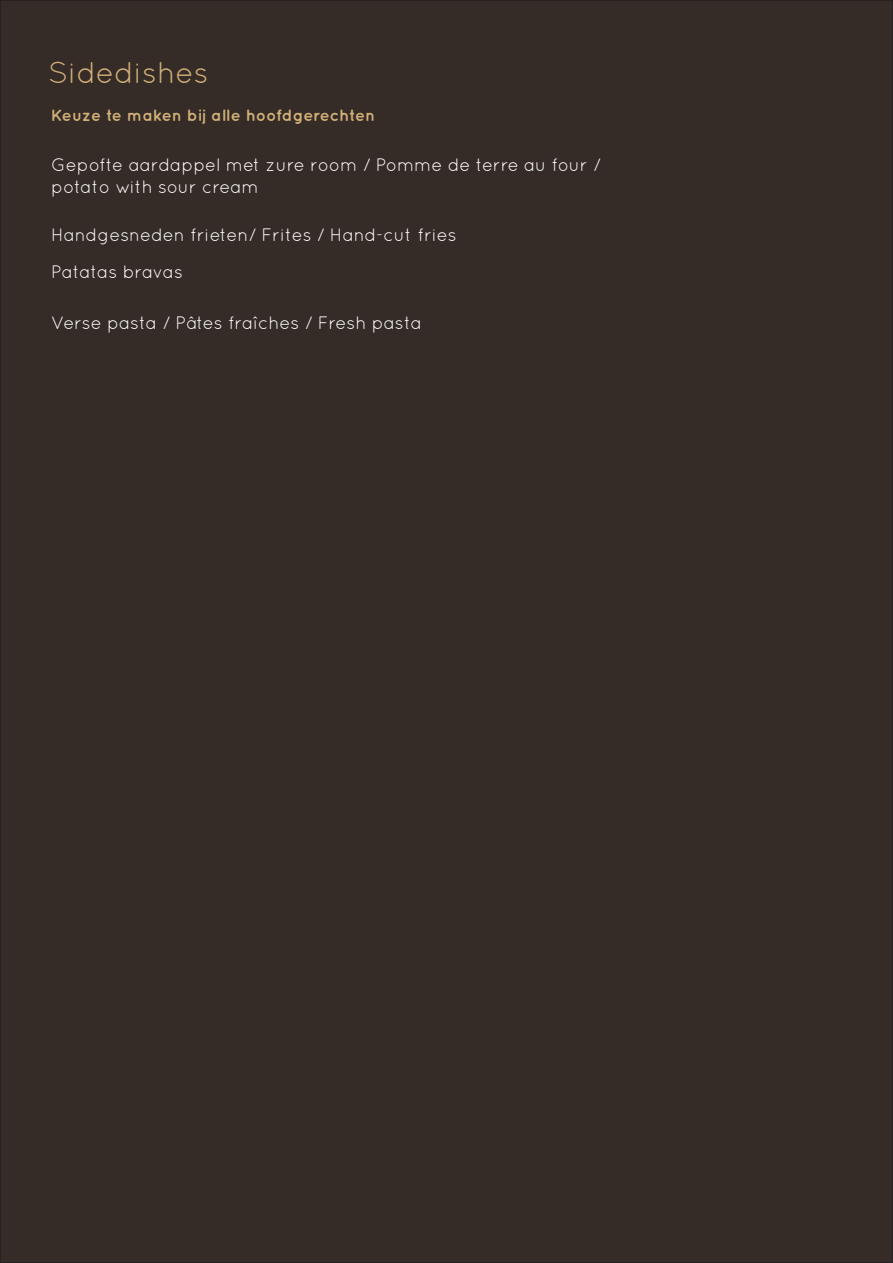
<style>
.page{position:relative;width:893px;height:1263px;background:#352b27}
.page>*{position:absolute;margin:0;border:0;box-sizing:border-box;transform-origin:0 0}
.t1{font:30px "Quicksand";color:#d2b179}
.t2{font:18px/21.6px "Quicksand";color:#fff}
.t3{font:700 16.5px "Quicksand";color:#d2b179}
</style>
<div class="page">
<h1 class="t1" style="left:48px;top:55px;width:162px">Sidedishes</h1>
<p class="t3" style="left:51px;top:105px;width:326px">Keuze te maken bij alle hoofdgerechten</p>
<p class="t2" style="left:51px;top:154px;width:551px">Gepofte aardappel met zure room / Pomme de terre au four / potato with sour cream</p>
<p class="t2" style="left:51px;top:216px;width:407px;line-height:37.2px">Handgesneden frieten/ Frites / Hand-cut fries<br>Patatas bravas</p>
<p class="t2" style="left:51px;top:312px;width:372px">Verse pasta / Pâtes fraîches / Fresh pasta</p>
</div>
